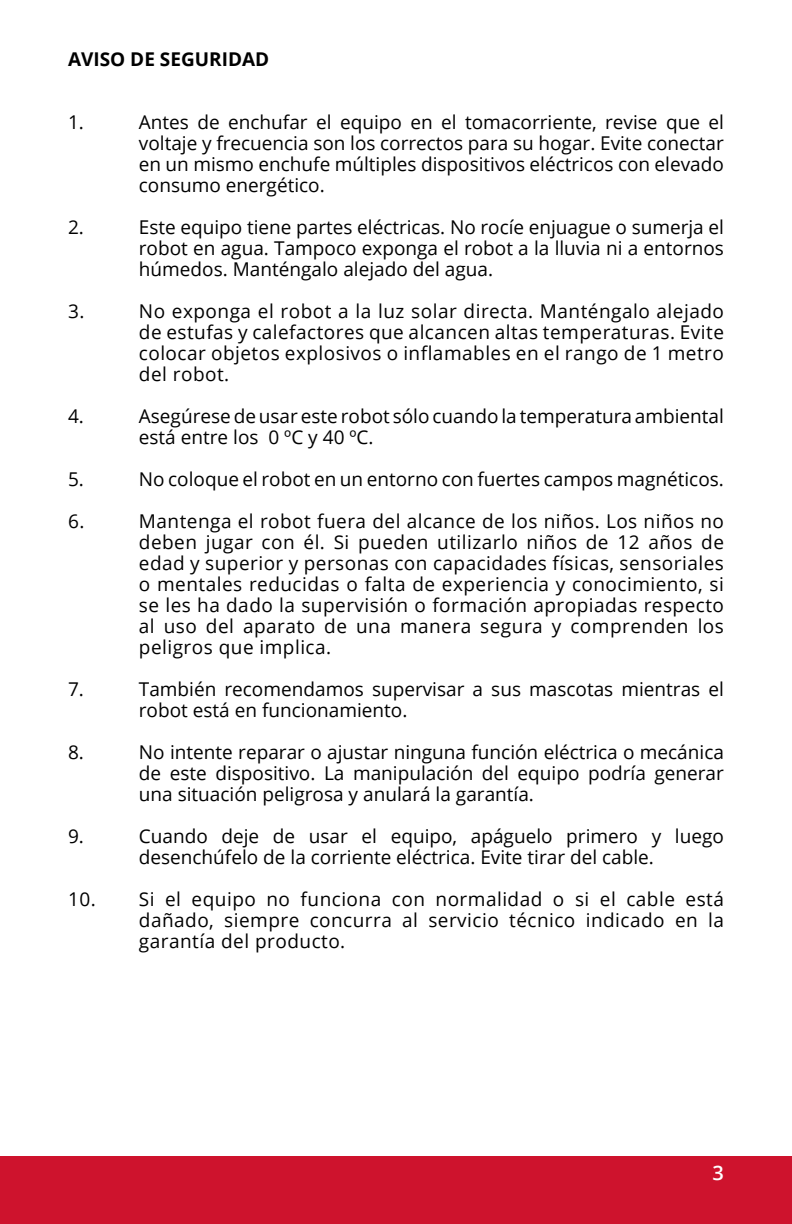
<style>
.page{position:relative;width:792px;height:1224px;background:#fff}
.page>*{position:absolute;margin:0;border:0;box-sizing:border-box;transform-origin:0 0}
.t1{font:600 20px "Open Sans";color:#fff}
.t2{font:19px/21px "Open Sans";color:#000;text-align:justify}
.t3{font:700 19px "Open Sans";color:#000}
</style>
<div class="page">
<div style="left:0;top:1156px;width:792px;height:68px;background:#ce132d"></div>
<p class="t3" style="left:68px;top:45px;width:203px">AVISO DE SEGURIDAD</p>
<p class="t2" style="left:68px;top:111px;width:17px">1.</p>
<p class="t2" style="left:139px;top:111px;width:587px">Antes de enchufar el equipo en el tomacorriente, revise que el voltaje y frecuencia son los correctos para su hogar. Evite conectar en un mismo enchufe múltiples dispositivos eléctricos con elevado consumo energético.</p>
<p class="t2" style="left:68px;top:216px;width:17px">2.</p>
<p class="t2" style="left:139px;top:216px;width:587px">Este equipo tiene partes eléctricas. No rocíe enjuague o sumerja el robot en agua. Tampoco exponga el robot a la lluvia ni a entornos húmedos. Manténgalo alejado del agua.</p>
<p class="t2" style="left:68px;top:300px;width:18px">3.</p>
<p class="t2" style="left:139px;top:300px;width:587px">No exponga el robot a la luz solar directa. Manténgalo alejado de estufas y calefactores que alcancen altas temperaturas. Evite colocar objetos explosivos o inflamables en el rango de 1 metro del robot.</p>
<p class="t2" style="left:68px;top:405px;width:17px">4.</p>
<p class="t2" style="left:139px;top:405px;width:587px">Asegúrese de usar este robot sólo cuando la temperatura ambiental está entre los 0 ºC y 40 ºC.</p>
<p class="t2" style="left:68px;top:468px;width:17px">5.</p>
<p class="t2" style="left:139px;top:468px;width:587px">No coloque el robot en un entorno con fuertes campos magnéticos.</p>
<p class="t2" style="left:68px;top:510px;width:18px">6.</p>
<p class="t2" style="left:139px;top:510px;width:587px">Mantenga el robot fuera del alcance de los niños. Los niños no deben jugar con él. Si pueden utilizarlo niños de 12 años de edad y superior y personas con capacidades físicas, sensoriales o mentales reducidas o falta de experiencia y conocimiento, si se les ha dado la supervisión o formación apropiadas respecto al uso del aparato de una manera segura y comprenden los peligros que implica.</p>
<p class="t2" style="left:68px;top:678px;width:17px">7.</p>
<p class="t2" style="left:139px;top:678px;width:587px">También recomendamos supervisar a sus mascotas mientras el robot está en funcionamiento.</p>
<p class="t2" style="left:68px;top:741px;width:17px">8.</p>
<p class="t2" style="left:139px;top:741px;width:587px">No intente reparar o ajustar ninguna función eléctrica o mecánica de este dispositivo. La manipulación del equipo podría generar una situación peligrosa y anulará la garantía.</p>
<p class="t2" style="left:68px;top:825px;width:17px">9.</p>
<p class="t2" style="left:139px;top:825px;width:587px">Cuando deje de usar el equipo, apáguelo primero y luego desenchúfelo de la corriente eléctrica. Evite tirar del cable.</p>
<p class="t2" style="left:139px;top:888px;width:587px;text-indent:-71px">10. Si el equipo no funciona con normalidad o si el cable está dañado, siempre concurra al servicio técnico indicado en la garantía del producto.</p>
<p class="t1" style="left:713px;top:1160px;width:13px">3</p>
</div>
